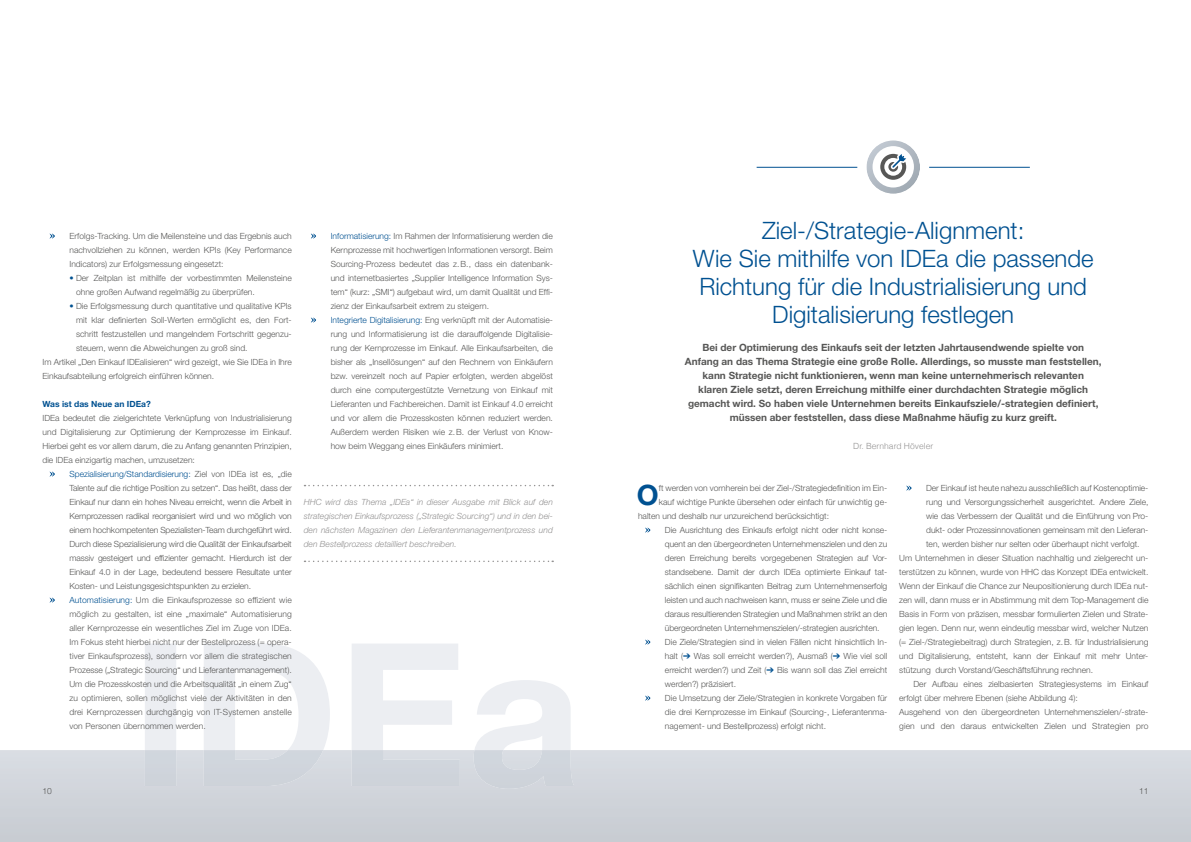
<style>
.page{position:relative;width:1191px;height:842px;background:#fff}
.page>*{position:absolute;margin:0;border:0;box-sizing:border-box;transform-origin:0 0}
.t1{font:700 28.1px "Helvetica Neue LT Std";color:#005191}
.t2{font:300 24px/28px "Helvetica Neue LT Std";color:#005191;text-align:center}
.t3{font:700 10px/14px "Helvetica Neue LT Std";color:#575756;text-align:center}
.t4{font:300 8.5px/14px "Helvetica Neue LT Std";color:#575756}
.t5{font:italic 300 8.5px/14px "Helvetica Neue LT Std";color:#939292;text-align:justify}
.t6{font:700 8.5px "Helvetica Neue LT Std";color:#005191}
.t7{font:300 8.5px "Helvetica";color:#939292}
.s1{color:#005191}
</style>
<div class="page">
<svg style="left:0;top:750px;width:1191px;height:92px;background:#cfd3d9"></svg>
<svg style="left:145px;top:644px;width:425px;height:106px"></svg>
<svg style="left:145px;top:750px;width:429px;height:39px;background:#d2d6dd"></svg>
<svg style="left:50px;top:234px;width:5px;height:5px"></svg>
<svg style="left:50px;top:472px;width:5px;height:5px"></svg>
<svg style="left:50px;top:598px;width:5px;height:5px"></svg>
<svg style="left:304px;top:485px;width:249px;height:1px"></svg>
<svg style="left:304px;top:561px;width:249px;height:1px"></svg>
<svg style="left:311px;top:234px;width:5px;height:5px"></svg>
<svg style="left:311px;top:318px;width:5px;height:5px"></svg>
<svg style="left:645px;top:528px;width:5px;height:5px"></svg>
<svg style="left:645px;top:640px;width:5px;height:5px"></svg>
<svg style="left:645px;top:696px;width:5px;height:5px"></svg>
<svg style="left:906px;top:486px;width:5px;height:5px"></svg>
<hr style="left:756px;top:167px;width:101px;height:1px;background:#005191">
<hr style="left:929px;top:167px;width:100px;height:1px;background:#005191">
<svg style="left:866px;top:140px;width:54px;height:54px"></svg>
<svg style="left:880px;top:154px;width:26px;height:26px"></svg>
<p class="t4" style="left:69px;top:230px;width:224px;text-align:justify">Erfolgs-Tracking. Um die Meilensteine und das Ergebnis auch nachvollziehen zu können, werden KPIs (Key Performance Indicators) zur Erfolgsmessung eingesetzt:</p>
<p class="t4" style="left:76px;top:272px;width:217px;text-indent:-7px"><span class="s1">•</span> Der Zeitplan ist mithilfe der vorbestimmten Meilensteine ohne großen Aufwand regelmäßig zu überprüfen.</p>
<p class="t4" style="left:69px;top:300px;width:224px"><span class="s1">•</span> Die Erfolgsmessung durch quantitative und qualitative KPIs</p>
<p class="t4" style="left:76px;top:314px;width:217px">mit klar definierten Soll-Werten ermöglicht es, den Fort-</p>
<p class="t4" style="left:76px;top:328px;width:217px">schritt festzustellen und mangelndem Fortschritt gegenzu-</p>
<p class="t4" style="left:76px;top:342px;width:173px">steuern, wenn die Abweichungen zu groß sind.</p>
<p class="t4" style="left:43px;top:356px;width:251px">Im Artikel „Den Einkauf IDEalisieren“ wird gezeigt, wie Sie IDEa in Ihre</p>
<p class="t4" style="left:43px;top:370px;width:173px">Einkaufsabteilung erfolgreich einführen können.</p>
<p class="t6" style="left:43px;top:400px;width:110px">Was ist das Neue an IDEa?</p>
<p class="t4" style="left:43px;top:412px;width:251px;text-align:justify">IDEa bedeutet die zielgerichtete Verknüpfung von Industrialisierung und Digitalisierung zur Optimierung der Kernprozesse im Einkauf.<br>Hierbei geht es vor allem darum, die zu Anfang genannten Prinzipien, die IDEa einzigartig machen, umzusetzen:</p>
<p class="t4" style="left:69px;top:468px;width:224px"><span class="s1">Spezialisierung/Standardisierung:</span> Ziel von IDEa ist es, „die Talente auf die richtige Position zu setzen“. Das heißt, dass der Einkauf nur dann ein hohes Niveau erreicht, wenn die Arbeit in Kernprozessen radikal reorganisiert wird und wo möglich von einem hochkompetenten Spezialisten-Team durch geführt wird.<br>Durch diese Spezialisierung wird die Qualität der Einkaufsarbeit massiv gesteigert und effizienter gemacht. Hierdurch ist der Einkauf 4.0 in der Lage, bedeutend bessere Resultate unter Kosten- und Leistungsgesichtspunkten zu erzielen.<br><span class="s1">Automatisierung:</span> Um die Einkaufsprozesse so effizient wie möglich zu gestalten, ist eine „maximale“ Automatisierung aller Kernprozesse ein wesentliches Ziel im Zuge von IDEa.<br>Im Fokus steht hierbei nicht nur der Bestellprozess (= opera&shy;tiver Einkaufsprozess), sondern vor allem die strategischen Prozesse („Strategic Sourcing“ und Lieferantenmanagement).<br>Um die Prozesskosten und die Arbeitsqualität „in einem Zug“ zu optimieren, sollen möglichst viele der Aktivitäten in den drei Kernprozessen durchgängig von IT-Systemen anstelle von Personen übernommen werden.</p>
<p class="t4" style="left:331px;top:230px;width:224px"><span class="s1">Informatisierung:</span> Im Rahmen der Informatisierung werden die Kernprozesse mit hochwertigen Informationen versorgt. Beim Sourcing-Prozess bedeutet das z. B., dass ein datenbank&shy;und internetbasiertes „Supplier Intelligence Information Sys&shy;tem“ (kurz: „SMI“) aufgebaut wird, um damit Qualität und Effi&shy;zienz der Einkaufsarbeit extrem zu steigern.<br><span class="s1">Integrierte Digitalisierung:</span> Eng verknüpft mit der Automatisie&shy;rung und Informatisierung ist die darauffolgende Digitalisie&shy;rung der Kernprozesse im Einkauf. Alle Einkaufsarbeiten, die bisher als „Insellösungen“ auf den Rechnern von Einkäufern bzw. vereinzelt noch auf Papier erfolgten, werden abgelöst durch eine computergestützte Vernetzung von Einkauf mit Lieferanten und Fachbereichen. Damit ist Einkauf 4.0 erreicht und vor allem die Prozesskosten können reduziert werden.<br>Außerdem werden Risiken wie z. B. der Verlust von Know&shy;how beim Weggang eines Einkäufers minimiert.</p>
<p class="t5" style="left:304px;top:496px;width:251px">HHC wird das Thema „IDEa“ in dieser Ausgabe mit Blick auf den strategischen Einkaufsprozess („Strategic Sourcing“) und in den bei&shy;den nächsten Magazinen den Lieferantenmanagementprozess und den Bestellprozess detailliert beschreiben.</p>
<h2 class="t2" style="left:693px;top:219px;width:402px">Ziel-/Strategie-Alignment:<br>Wie Sie mithilfe von IDEa die passende Richtung für die Industrialisierung und Digitalisierung festlegen</h2>
<p class="t3" style="left:685px;top:341px;width:418px">Bei der Optimierung des Einkaufs seit der letzten Jahrtausendwende spielte von Anfang an das Thema Strategie eine große Rolle. Allerdings, so musste man feststellen, kann Strategie nicht funktionieren, wenn man keine unternehmerisch relevanten<br>klaren Ziele setzt, deren Erreichung mithilfe einer durchdachten Strategie möglich gemacht wird. So haben viele Unternehmen bereits Einkaufsziele/-strategien definiert, müssen aber feststellen, dass diese Maßnahme häufig zu kurz greift.</p>
<p class="t7" style="left:853px;top:442px;width:81px">Dr. Bernhard Höveler</p>
<h1 class="t1" style="left:637px;top:485px;width:23px">O</h1>
<p class="t4" style="left:659px;top:482px;width:230px">ft werden von vornherein bei der Ziel-/Strategiedefinition im Ein-</p>
<p class="t4" style="left:659px;top:496px;width:230px">kauf wich tige Punkte übersehen oder einfach für unwichtig ge-</p>
<p class="t4" style="left:638px;top:510px;width:192px">halten und deshalb nur unzureichend berücksichtigt:</p>
<p class="t4" style="left:665px;top:524px;width:224px">Die Ausrichtung des Einkaufs erfolgt nicht oder nicht konse-</p>
<p class="t4" style="left:665px;top:538px;width:224px">quent an den übergeordneten Unternehmenszielen und den zu</p>
<p class="t4" style="left:665px;top:552px;width:224px">deren Erreichung bereits vorgegebenen Strategien auf Vor-</p>
<p class="t4" style="left:665px;top:566px;width:224px">standsebene. Damit der durch IDEa optimierte Einkauf tat-</p>
<p class="t4" style="left:665px;top:580px;width:224px">sächlich einen signifikanten Beitrag zum Unternehmenserfolg</p>
<p class="t4" style="left:665px;top:594px;width:224px">leisten und auch nachweisen kann, muss er seine Ziele und die</p>
<p class="t4" style="left:665px;top:608px;width:224px">daraus resultierenden Strategien und Maßnahmen strikt an den</p>
<p class="t4" style="left:665px;top:622px;width:216px">übergeordneten Unternehmenszielen/-strategien ausrichten.</p>
<p class="t4" style="left:665px;top:636px;width:224px">Die Ziele/Strategien sind in vielen Fällen nicht hinsichtlich In-</p>
<p class="t4" style="left:665px;top:650px;width:224px">halt (<span class="s1">➔</span> Was soll erreicht werden?), Ausmaß (<span class="s1">➔</span> Wie viel soll</p>
<p class="t4" style="left:665px;top:664px;width:224px">erreicht werden?) und Zeit (<span class="s1">➔</span> Bis wann soll das Ziel erreicht</p>
<p class="t4" style="left:665px;top:678px;width:73px">werden?) präzisiert.</p>
<p class="t4" style="left:665px;top:692px;width:224px">Die Umsetzung der Ziele/Strategien in konkrete Vorgaben für</p>
<p class="t4" style="left:665px;top:706px;width:224px">die drei Kernprozesse im Einkauf (Sourcing-, Lieferantenma-</p>
<p class="t4" style="left:665px;top:720px;width:163px">nagement- und Bestellprozess) erfolgt nicht.</p>
<p class="t4" style="left:926px;top:482px;width:224px">Der Einkauf ist heute nahezu ausschließlich auf Kostenoptimie-</p>
<p class="t4" style="left:926px;top:496px;width:224px">rung und Versorgungssicherheit ausgerichtet. Andere Ziele,</p>
<p class="t4" style="left:926px;top:510px;width:224px">wie das Verbessern der Qualität und die Einführung von Pro-</p>
<p class="t4" style="left:926px;top:524px;width:224px">dukt- oder Prozessinnovationen gemeinsam mit den Lieferan-</p>
<p class="t4" style="left:926px;top:538px;width:215px">ten, werden bisher nur selten oder überhaupt nicht verfolgt.</p>
<p class="t4" style="left:899px;top:552px;width:251px">Um Unternehmen in dieser Situation nachhaltig und zielgerecht un-</p>
<p class="t4" style="left:899px;top:566px;width:251px">terstützen zu können, wurde von HHC das Konzept IDEa entwickelt.</p>
<p class="t4" style="left:899px;top:580px;width:251px">Wenn der Einkauf die Chance zur Neupositionierung durch IDEa nut-</p>
<p class="t4" style="left:899px;top:594px;width:251px">zen will, dann muss er in Abstimmung mit dem Top-Management die</p>
<p class="t4" style="left:899px;top:608px;width:251px">Basis in Form von präzisen, messbar formulierten Zielen und Strate-</p>
<p class="t4" style="left:899px;top:622px;width:251px">gien legen. Denn nur, wenn eindeutig messbar wird, welcher Nutzen</p>
<p class="t4" style="left:899px;top:636px;width:251px">(= Ziel-/Strategiebeitrag) durch Strategien, z. B. für Industrialisierung</p>
<p class="t4" style="left:899px;top:650px;width:251px">und Digitalisierung, entsteht, kann der Einkauf mit mehr Unter-</p>
<p class="t4" style="left:899px;top:664px;width:195px">stützung durch Vorstand/Geschäftsführung rechnen.</p>
<p class="t4" style="left:913px;top:678px;width:236px">Der Aufbau eines zielbasierten Strategiesystems im Einkauf</p>
<p class="t4" style="left:899px;top:692px;width:180px">erfolgt über mehrere Ebenen (siehe Abbildung 4):</p>
<p class="t4" style="left:899px;top:706px;width:251px">Ausgehend von den übergeordneten Unternehmenszielen/-strate-</p>
<p class="t4" style="left:899px;top:720px;width:251px">gien und den daraus entwickelten Zielen und Strategien pro</p>
<p class="t4" style="left:43px;top:785px;width:11px">10</p>
<p class="t4" style="left:1139px;top:785px;width:11px">11</p>
</div>
